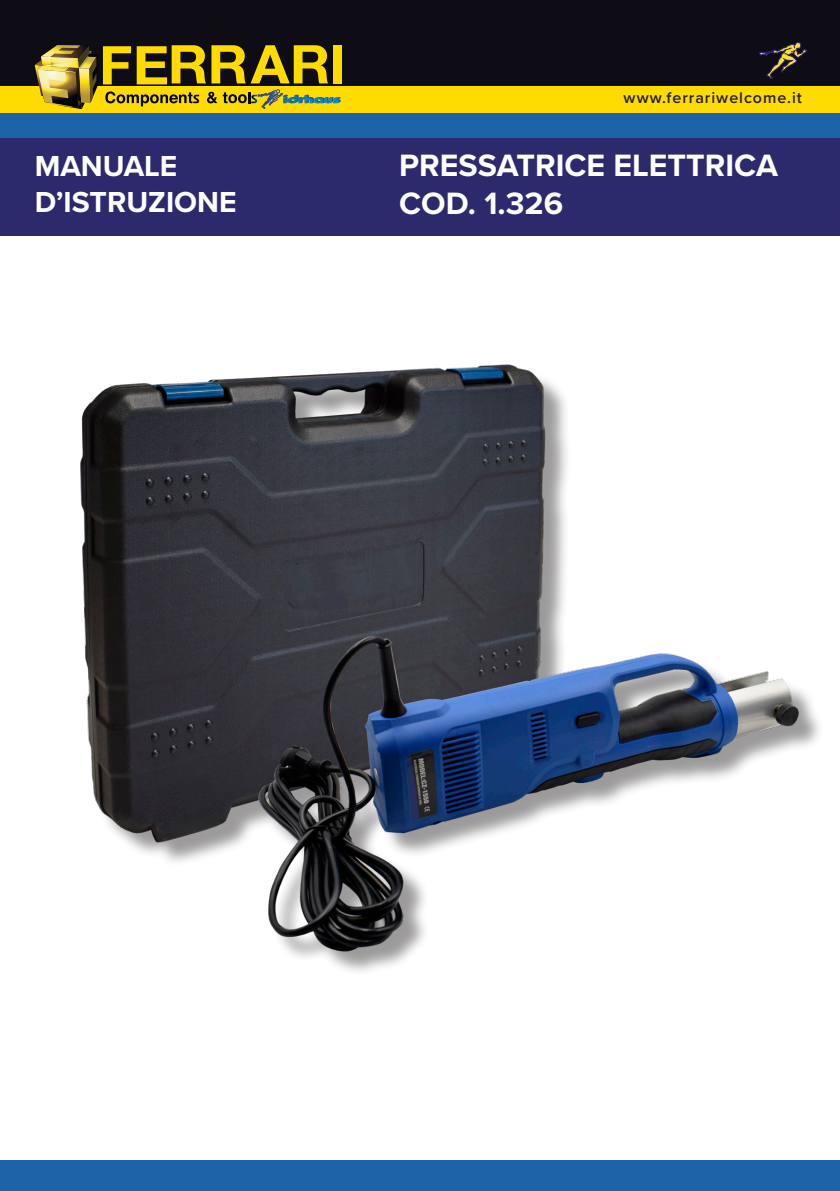
<style>
.page{position:relative;width:840px;height:1191px;background:#fff}
.page>*{position:absolute;margin:0;border:0;box-sizing:border-box;transform-origin:0 0}
.t1{font:700 32px/38.4px "Proxima Nova";color:#fff}
.t2{font:700 30px/36px "Proxima Nova";color:#fff}
.t3{font:600 16px "Proxima Nova";letter-spacing:.06em;color:#231f20}
</style>
<div class="page">
<div style="left:0;top:86px;width:839px;height:27px;background:#ffdc01"></div>
<div style="left:0;top:1159px;width:839px;height:32px;background:#1c63a7"></div>
<div style="left:0;top:113px;width:839px;height:27px;background:#1c63a7"></div>
<div style="left:0;top:138px;width:839px;height:98px;background:#2c296d"></div>
<div style="left:0;top:0;width:839px;height:86px;background:#0e0c14"></div>
<div style="left:333px;top:45px;width:9px;height:38px;background:#ffdc01"></div>
<svg style="left:35px;top:45px;width:305px;height:64px"></svg>
<svg style="left:759px;top:42px;width:47px;height:37px"></svg>
<img style="left:80px;top:364px;width:728px;height:608px">
<p class="t3" style="left:623px;top:85px;width:180px">www.ferrariwelcome.it</p>
<p class="t2" style="left:35px;top:148px;width:203px">MANUALE<br>D’ISTRUZIONE</p>
<p class="t1" style="left:399px;top:145px;width:380px">PRESSATRICE ELETTRICA<br>COD. 1.326</p>
</div>
